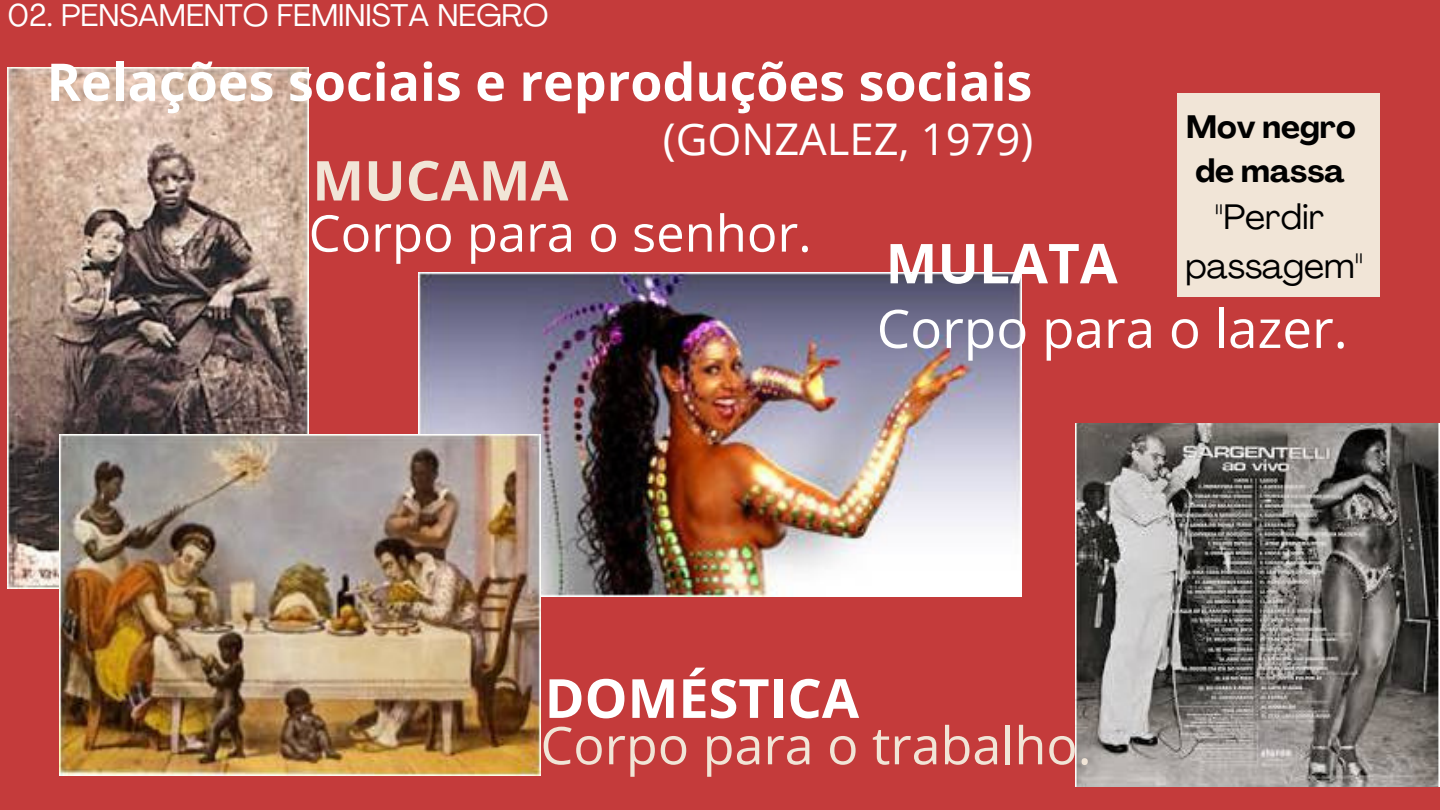
<style>
.page{position:relative;width:1440px;height:810px;background:#c43b3b}
.page>*{position:absolute;margin:0;border:0;box-sizing:border-box;transform-origin:0 0}
.t1{font:700 55px "Open Sans";color:#fff}
.t2{font:700 55px "Open Sans";color:#f1e5d7}
.t3{font:700 54px "Open Sans";color:#fff}
.t4{font:53px "Open Sans";color:#fff}
.t5{font:700 52px "Open Sans";color:#fff}
.t6{font:52px "Open Sans";color:#f1e5d7}
.t7{font:50.7px "Open Sans";color:#fff}
.t8{font:43.7px "Open Sans";color:#fff}
.t9{font:34.9px "Agrandir";color:#000}
.t10{font:700 31.9px "Agrandir";color:#000}
.t11{font:31px "Agrandir";color:#fff}
</style>
<div class="page">
<img style="left:419px;top:272px;width:603px;height:324px">
<img style="left:1075px;top:424px;width:365px;height:362px">
<img style="left:7px;top:67px;width:301px;height:521px">
<img style="left:59px;top:434px;width:481px;height:341px">
<div style="left:1177px;top:93px;width:202px;height:203px;background:#f1e5d7"></div>
<p class="t11" style="left:7px;top:3px;width:543px">02. PENSAMENTO FEMINISTA NEGRO</p>
<p class="t5" style="left:47px;top:45px;width:987px">Relações sociais e reproduções sociais</p>
<p class="t2" style="left:312px;top:142px;width:258px">MUCAMA</p>
<p class="t8" style="left:663px;top:108px;width:372px">(GONZALEZ, 1979)</p>
<p class="t7" style="left:309px;top:198px;width:505px">Corpo para o senhor.</p>
<p class="t1" style="left:886px;top:225px;width:234px">MULATA</p>
<p class="t10" style="left:1186px;top:114px;width:171px">Mov negro</p>
<p class="t10" style="left:1195px;top:158px;width:151px">de massa</p>
<p class="t9" style="left:1215px;top:203px;width:111px">"Perdir</p>
<p class="t9" style="left:1186px;top:252px;width:179px">passagem"</p>
<p class="t4" style="left:877px;top:291px;width:473px">Corpo para o lazer.</p>
<p class="t3" style="left:545px;top:660px;width:316px">DOMÉSTICA</p>
<p class="t6" style="left:540px;top:709px;width:553px">Corpo para o trabalho.</p>
</div>
